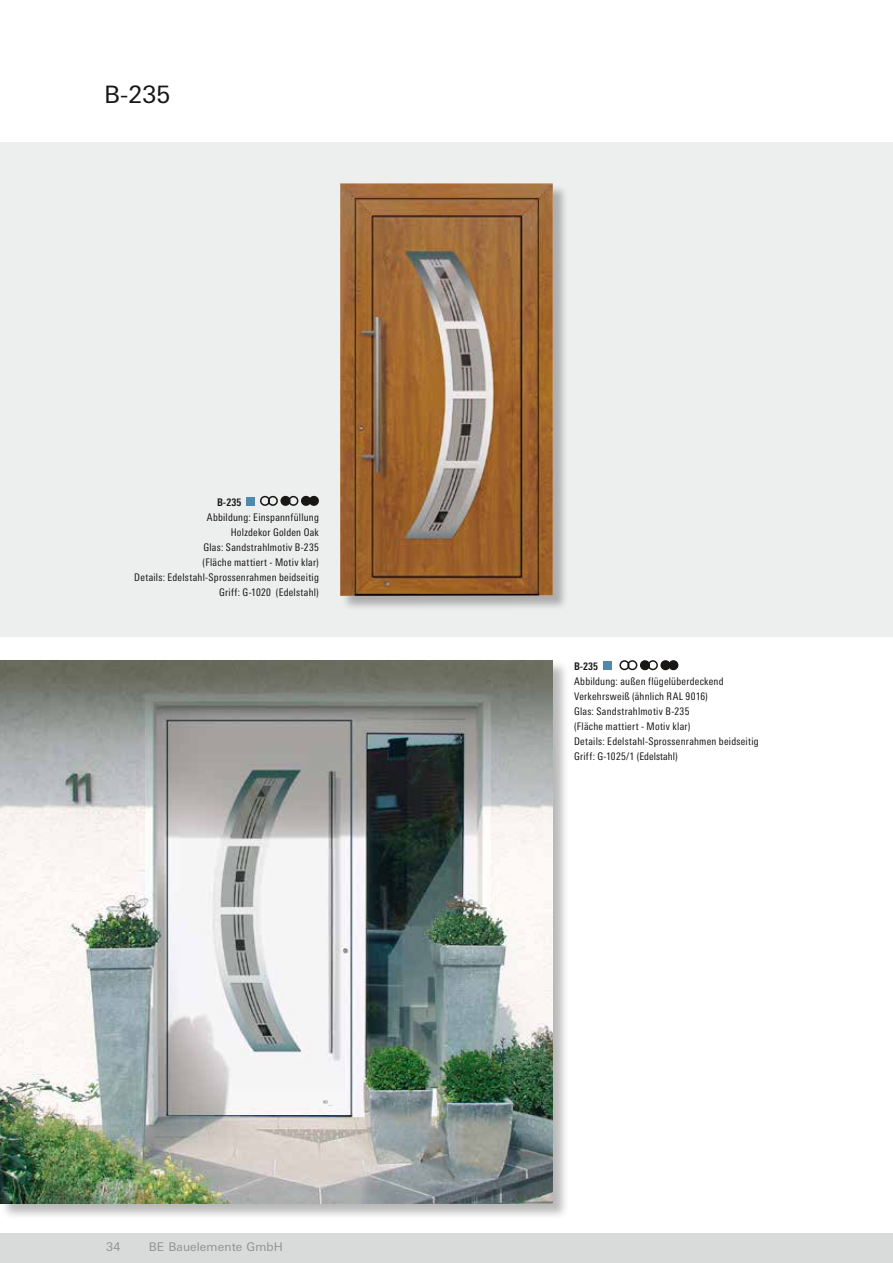
<style>
.page{position:relative;width:893px;height:1263px;background:#fff}
.page>*{position:absolute;margin:0;border:0;box-sizing:border-box;transform-origin:0 0}
.t1{font:24px "LT Univers Basic";color:#181716}
.t2{font:12px "LT Univers Basic";letter-spacing:.01em;color:#919291}
.t3{font:condensed 10.5px/15px "LT Univers";letter-spacing:.02em;color:#181716;text-align:right}
.t4{font:700 condensed 10.5px "LT Univers";letter-spacing:.005em;color:#181716}
</style>
<div class="page">
<div style="left:0;top:1233px;width:893px;height:30px;background:#d9dada"></div>
<div style="left:0;top:142px;width:893px;height:495px;background:#edeeee"></div>
<div style="left:246px;top:497px;width:9px;height:9px;background:#4f89ad"></div>
<div style="left:260px;top:496px;width:10px;height:10px;border:2px solid #181716;border-radius:50%"></div>
<div style="left:268px;top:496px;width:10px;height:10px;border:2px solid #181716;border-radius:50%"></div>
<div style="left:281px;top:497px;width:9px;height:8px;background:#181716;border-radius:50%"></div>
<div style="left:280px;top:496px;width:11px;height:10px;border:2px solid #181716;border-radius:50%"></div>
<div style="left:288px;top:496px;width:10px;height:10px;border:2px solid #181716;border-radius:50%"></div>
<div style="left:302px;top:497px;width:8px;height:8px;background:#181716;border-radius:50%"></div>
<div style="left:301px;top:496px;width:10px;height:10px;border:2px solid #181716;border-radius:50%"></div>
<div style="left:310px;top:497px;width:8px;height:8px;background:#181716;border-radius:50%"></div>
<div style="left:309px;top:496px;width:10px;height:10px;border:2px solid #181716;border-radius:50%"></div>
<div style="left:603px;top:662px;width:9px;height:8px;background:#4f89ad"></div>
<div style="left:619px;top:660px;width:10px;height:10px;border:2px solid #181716;border-radius:50%"></div>
<div style="left:627px;top:660px;width:10px;height:10px;border:2px solid #181716;border-radius:50%"></div>
<div style="left:641px;top:661px;width:8px;height:8px;background:#181716;border-radius:50%"></div>
<div style="left:640px;top:660px;width:10px;height:10px;border:2px solid #181716;border-radius:50%"></div>
<div style="left:648px;top:660px;width:10px;height:10px;border:2px solid #181716;border-radius:50%"></div>
<div style="left:661px;top:661px;width:9px;height:8px;background:#181716;border-radius:50%"></div>
<div style="left:660px;top:660px;width:10px;height:10px;border:2px solid #181716;border-radius:50%"></div>
<div style="left:669px;top:661px;width:9px;height:8px;background:#181716;border-radius:50%"></div>
<div style="left:668px;top:660px;width:10px;height:10px;border:2px solid #181716;border-radius:50%"></div>
<div style="left:341px;top:184px;width:228px;height:428px;background:#181716;opacity:.3"></div>
<img style="left:340px;top:183px;width:213px;height:413px">
<svg style="left:384px;top:582px;width:5px;height:4px"></svg>
<div style="left:0;top:660px;width:569px;height:560px;background:#181716;opacity:.3"></div>
<img style="left:0;top:660px;width:553px;height:543px">
<svg style="left:323px;top:1100px;width:10px;height:6px"></svg>
<h1 class="t1" style="left:104px;top:81px;width:68px">B-235</h1>
<p class="t4" style="left:217px;top:496px;width:26px">B-235</p>
<p class="t3" style="left:134px;top:510px;width:186px">Abbildung: Einspannfüllung<br>Holzdekor Golden Oak<br>Glas: Sandstrahlmotiv B-235<br>(Fläche mattiert - Motiv klar)<br>Details: Edelstahl-Sprossenrahmen beidseitig<br>Griff: G-1020 (Edelstahl)</p>
<p class="t2" style="left:106px;top:1240px;width:16px">34</p>
<p class="t2" style="left:149px;top:1240px;width:136px">BE Bauelemente GmbH</p>
<p class="t4" style="left:574px;top:660px;width:26px">B-235</p>
<p class="t3" style="left:574px;top:674px;width:186px;text-align:left">Abbildung: außen flügelüberdeckend Verkehrsweiß (ähnlich RAL 9016)<br>Glas: Sandstrahlmotiv B-235<br>(Fläche mattiert - Motiv klar)<br>Details: Edelstahl-Sprossenrahmen beidseitig Griff: G-1025/1 (Edelstahl)</p>
</div>
